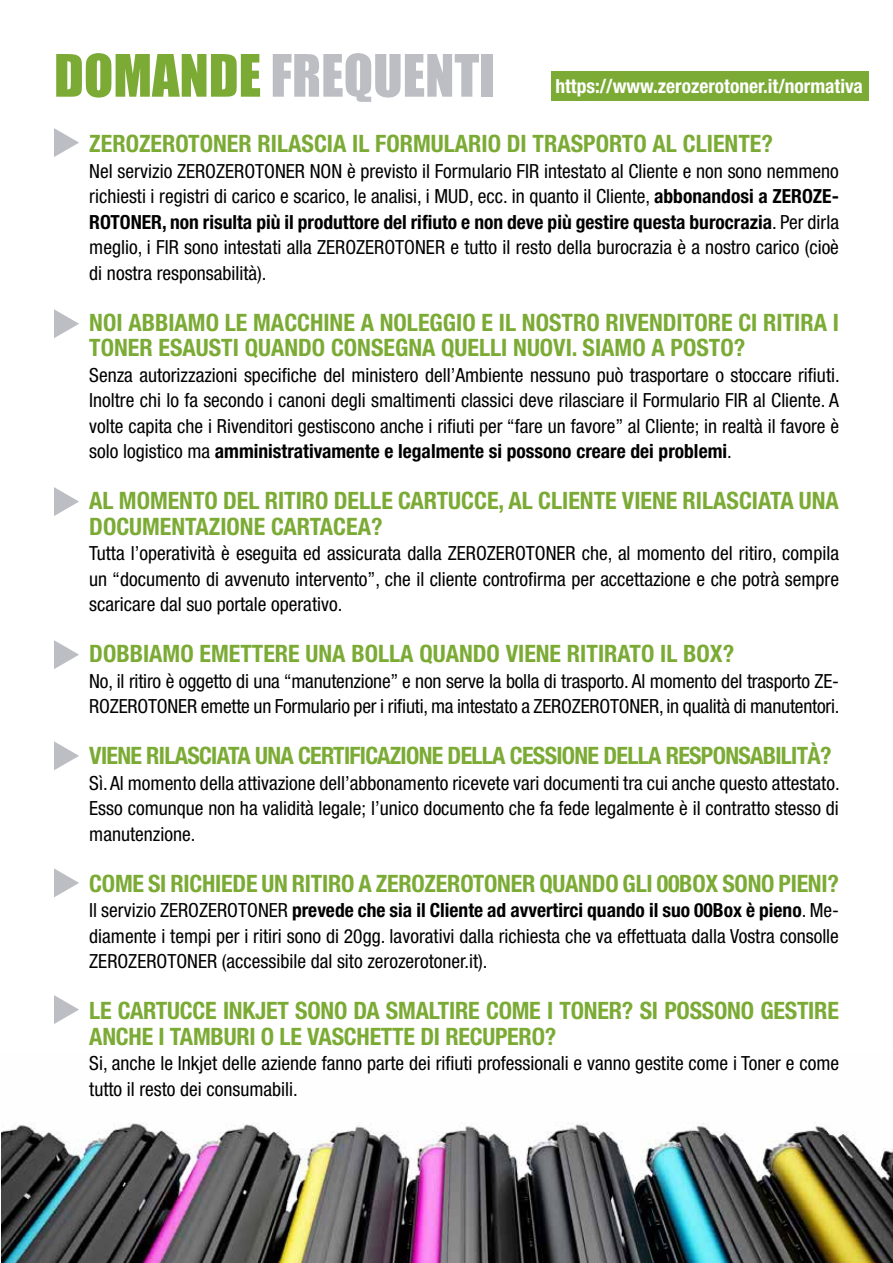
<style>
.page{position:relative;width:893px;height:1263px;background:#fff}
.page>*{position:absolute;margin:0;border:0;box-sizing:border-box;transform-origin:0 0}
.t1{font:54px "Impact";color:#bcbec3}
.t2{font:700 condensed 24px/25.5px "Helvetica Neue";color:#7bab35}
.t3{font:700 condensed 24px "Helvetica Neue";letter-spacing:-.03em;color:#7bab35}
.t4{font:condensed 19.5px/25.5px "Helvetica Neue LT Std";color:#000}
.t5{font:700 condensed 19.5px "Helvetica Neue";color:#000}
.t6{font:700 condensed 19.5px "Helvetica Neue";color:#fff}
.s1{color:#7bab35}
.s2{font-family:"Helvetica Neue";font-weight:700}
.s3{font-family:"Helvetica Neue LT Std";font-weight:400}
</style>
<div class="page">
<div style="left:551px;top:72px;width:317px;height:29px;background:#7bab35"></div>
<img style="left:1px;top:1122px;width:892px;height:141px">
<svg style="left:54px;top:309px;width:25px;height:29px"></svg>
<svg style="left:54px;top:640px;width:25px;height:29px"></svg>
<svg style="left:54px;top:741px;width:25px;height:29px"></svg>
<svg style="left:54px;top:868px;width:25px;height:29px"></svg>
<svg style="left:54px;top:995px;width:25px;height:29px"></svg>
<svg style="left:54px;top:487px;width:25px;height:29px"></svg>
<svg style="left:54px;top:128px;width:25px;height:29px"></svg>
<h1 class="t1" style="left:54px;top:34px;width:442px"><span class="s1">DOMANDE</span> FREQUENTI</h1>
<p class="t2" style="left:89px;top:131px;width:685px">ZEROZEROTONER RILASCIA IL FORMULARIO DI TRASPORTO AL CLIENTE?</p>
<p class="t4" style="left:89px;top:158px;width:751px">Nel servizio ZEROZEROTONER NON è previsto il Formulario FIR intestato al Cliente e non sono nemmeno richiesti i registri di carico e scarico, le analisi, i MUD, ecc. in quanto il Cliente, <span class="s2">abbonandosi a ZEROZE-</span></p>
<p class="t5" style="left:89px;top:210px;width:751px">ROTONER, non risulta più il produttore del rifiuto e non deve più gestire questa burocrazia<span class="s3">. Per dirla</span></p>
<p class="t4" style="left:89px;top:234px;width:751px">meglio, i FIR sono intestati alla ZEROZEROTONER e tutto il resto della burocrazia è a nostro carico (cioè di nostra responsabilità).</p>
<p class="t2" style="left:89px;top:309px;width:751px">NOI ABBIAMO LE MACCHINE A NOLEGGIO E IL NOSTRO RIVENDITORE CI RITIRA I<br>TONER ESAUSTI QUANDO CONSEGNA QUELLI NUOVI. SIAMO A POSTO?</p>
<p class="t4" style="left:89px;top:362px;width:752px;text-align:justify">Senza autorizzazioni specifiche del ministero dell’Ambiente nessuno può trasportare o stoccare rifiuti.<br>Inoltre chi lo fa secondo i canoni degli smaltimenti classici deve rilasciare il Formulario FIR al Cliente. A volte capita che i Rivenditori gestiscono anche i rifiuti per “fare un favore” al Cliente; in realtà il favore è</p>
<p class="t5" style="left:89px;top:439px;width:644px"><span class="s3">solo logistico ma</span> amministrativamente e legalmente si possono creare dei problemi<span class="s3">.</span></p>
<p class="t2" style="left:89px;top:488px;width:751px">AL MOMENTO DEL RITIRO DELLE CARTUCCE, AL CLIENTE VIENE RILASCIATA UNA<br>DOCUMENTAZIONE CARTACEA?</p>
<p class="t4" style="left:89px;top:540px;width:751px;text-align:justify">Tutta l’operatività è eseguita ed assicurata dalla ZEROZEROTONER che, al momento del ritiro, compila un “documento di avvenuto intervento”, che il cliente controfirma per accettazione e che potrà sempre scaricare dal suo portale operativo.</p>
<p class="t2" style="left:89px;top:641px;width:647px">DOBBIAMO EMETTERE UNA BOLLA QUANDO VIENE RITIRATO IL BOX?</p>
<p class="t4" style="left:89px;top:668px;width:752px">No, il ritiro è oggetto di una “manutenzione” e non serve la bolla di trasporto. Al momento del trasporto ZE-<br>ROZEROTONER emette un Formulario per i rifiuti, ma intestato a ZEROZEROTONER, in qualità di manutentori.</p>
<p class="t3" style="left:89px;top:741px;width:744px">VIENE RILASCIATA UNA CERTIFICAZIONE DELLA CESSIONE DELLA RESPONSABILITÀ?</p>
<p class="t4" style="left:89px;top:770px;width:752px;text-align:justify">Sì. Al momento della attivazione dell’abbonamento ricevete vari documenti tra cui anche questo attestato.<br>Esso comunque non ha validità legale; l’unico documento che fa fede legalmente è il contratto stesso di manutenzione.</p>
<p class="t2" style="left:89px;top:870px;width:751px">COME SI RICHIEDE UN RITIRO A ZEROZEROTONER QUANDO GLI 00BOX SONO PIENI?</p>
<p class="t5" style="left:89px;top:898px;width:751px"><span class="s3">Il servizio ZEROZEROTONER</span> prevede che sia il Cliente ad avvertirci quando il suo 00Box è pieno<span class="s3">. Me-</span></p>
<p class="t4" style="left:89px;top:923px;width:751px">diamente i tempi per i ritiri sono di 20gg. lavorativi dalla richiesta che va effettuata dalla Vostra consolle<br>ZEROZEROTONER (accessibile dal sito zerozerotoner.it).</p>
<p class="t2" style="left:89px;top:998px;width:751px">LE CARTUCCE INKJET SONO DA SMALTIRE COME I TONER? SI POSSONO GESTIRE<br>ANCHE I TAMBURI O LE VASCHETTE DI RECUPERO?</p>
<p class="t4" style="left:89px;top:1050px;width:751px">Si, anche le Inkjet delle aziende fanno parte dei rifiuti professionali e vanno gestite come i Toner e come tutto il resto dei consumabili.</p>
<p class="t6" style="left:555px;top:74px;width:309px">https://www.zerozerotoner.it/normativa</p>
</div>
